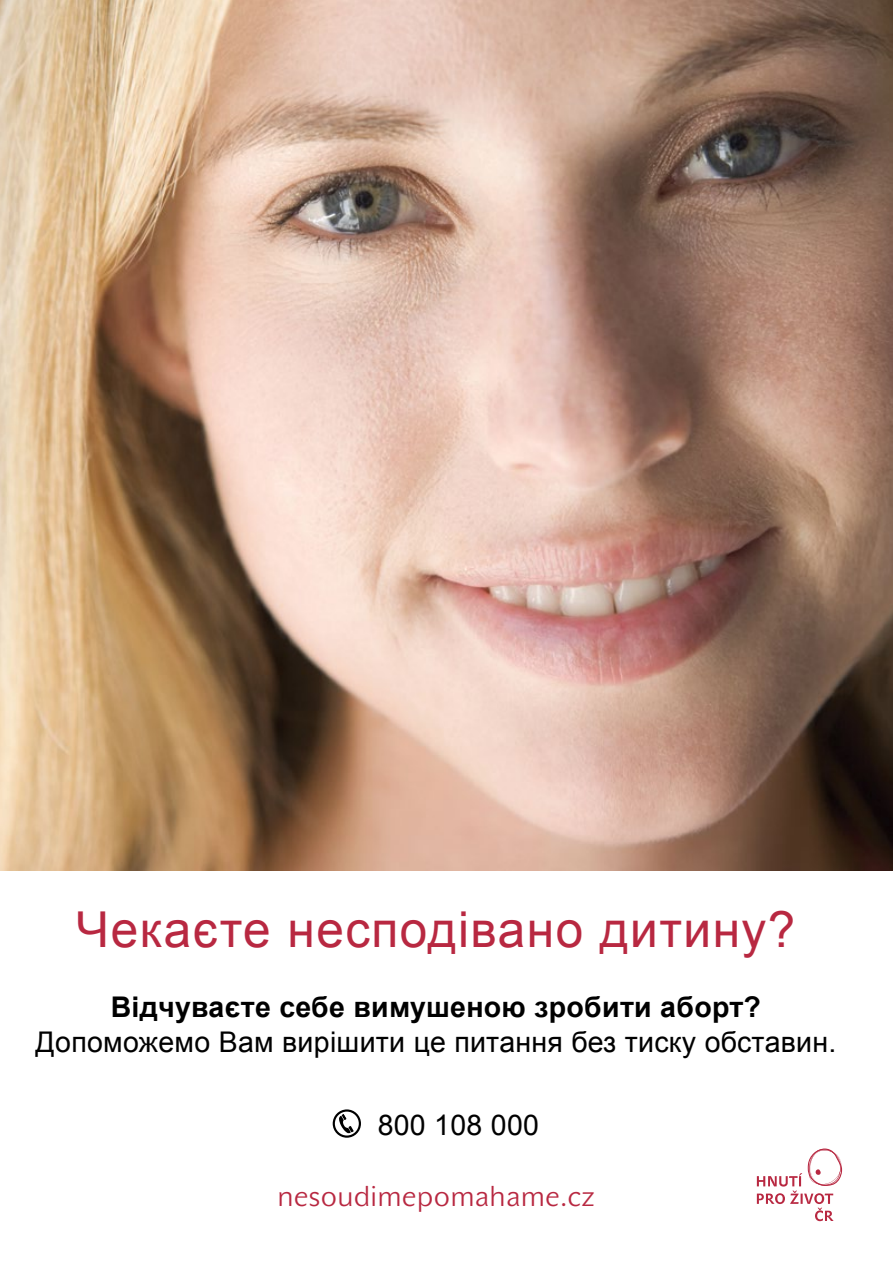
<style>
.page{position:relative;width:893px;height:1263px;background:#fff}
.page>*{position:absolute;margin:0;border:0;box-sizing:border-box;transform-origin:0 0}
.t1{font:49.5px "Arial";letter-spacing:.03em;color:#b82841}
.t2{font:28.5px "Arial";letter-spacing:.01em;color:#000}
.t3{font:700 28.5px "Arial";letter-spacing:.01em;color:#000}
.t4{font:28.5px "John Sans Lite Pro";letter-spacing:.01em;color:#b82841}
</style>
<div class="page">
<svg style="left:333px;top:1109px;width:28px;height:29px"></svg>
<img style="left:0;top:0;width:893px;height:870px">
<svg style="left:757px;top:1148px;width:85px;height:73px"></svg>
<h1 class="t1" style="left:76px;top:897px;width:721px">чекаєте несподівано дитину?</h1>
<p class="t3" style="left:111px;top:988px;width:652px">Вiдчуваєте себе вимушеною зробити аборт?</p>
<p class="t2" style="left:35px;top:1023px;width:802px">Допоможемо Вам вирiшити це питання без тиску обставин.</p>
<p class="t2" style="left:378px;top:1106px;width:163px">800 108 000</p>
<p class="t4" style="left:277px;top:1179px;width:318px">nesoudimepomahame.cz</p>
</div>
